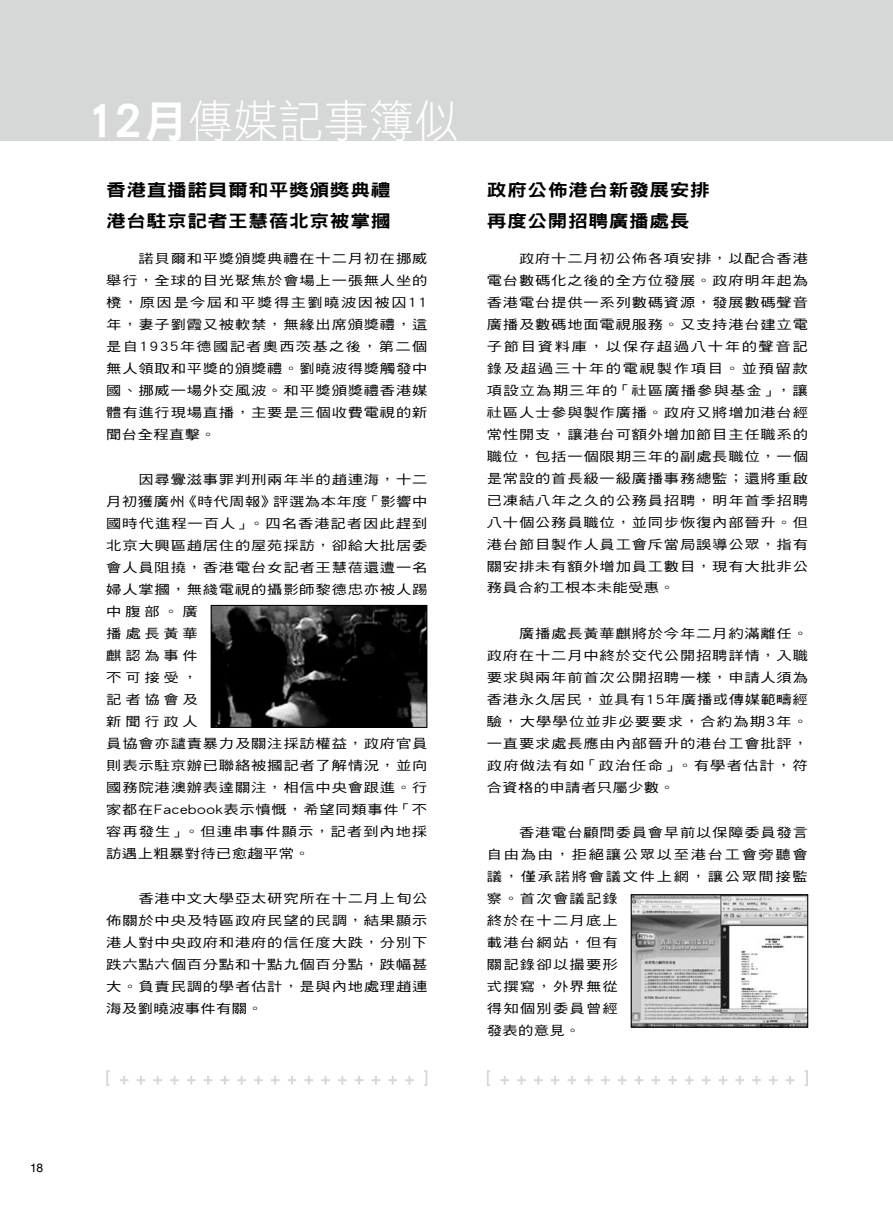
<style>
.page{position:relative;width:893px;height:1212px;background:#fff}
.page>*{position:absolute;margin:0;border:0;box-sizing:border-box;transform-origin:0 0}
.t1{font:45px "DF Hei HK W3";letter-spacing:.005em;color:#fff}
.t2{font:17.25px/31.2px "DF Hei HK W9";letter-spacing:.025em;color:#000;scale:1.15 1}
.t3{font:12.75px/22px "DF Hei HK W5";letter-spacing:.05em;color:#000;text-align:justify;scale:1.2 1}
.t4{font:12.75px/22px "DF Hei HK W5";letter-spacing:.08em;color:#000;scale:1.2 1}
.t5{font:12px "Helvetica";color:#000}
.s1{font-family:"DF Hei HK W9"}
</style>
<div class="page">
<div style="left:0;top:0;width:893px;height:140px;background:#d6d7d7"></div>
<img style="left:213px;top:607px;width:212px;height:119px">
<div style="left:211px;top:605px;width:216px;height:123px;border:1px solid #000"></div>
<svg style="left:120px;top:1076px;width:8px;height:8px"></svg>
<svg style="left:137px;top:1076px;width:8px;height:8px"></svg>
<svg style="left:153px;top:1076px;width:9px;height:8px"></svg>
<svg style="left:170px;top:1076px;width:9px;height:8px"></svg>
<svg style="left:187px;top:1076px;width:9px;height:8px"></svg>
<svg style="left:204px;top:1076px;width:8px;height:8px"></svg>
<svg style="left:221px;top:1076px;width:8px;height:8px"></svg>
<svg style="left:237px;top:1076px;width:9px;height:8px"></svg>
<svg style="left:254px;top:1076px;width:9px;height:8px"></svg>
<svg style="left:271px;top:1076px;width:9px;height:8px"></svg>
<svg style="left:288px;top:1076px;width:8px;height:8px"></svg>
<svg style="left:304px;top:1076px;width:9px;height:8px"></svg>
<svg style="left:321px;top:1076px;width:9px;height:8px"></svg>
<svg style="left:338px;top:1076px;width:9px;height:8px"></svg>
<svg style="left:355px;top:1076px;width:8px;height:8px"></svg>
<svg style="left:372px;top:1076px;width:8px;height:8px"></svg>
<svg style="left:388px;top:1076px;width:9px;height:8px"></svg>
<svg style="left:405px;top:1076px;width:9px;height:8px"></svg>
<svg style="left:106px;top:1070px;width:4px;height:16px"></svg>
<svg style="left:424px;top:1070px;width:3px;height:16px"></svg>
<svg style="left:500px;top:1076px;width:9px;height:8px"></svg>
<svg style="left:517px;top:1076px;width:9px;height:8px"></svg>
<svg style="left:534px;top:1076px;width:9px;height:8px"></svg>
<svg style="left:551px;top:1076px;width:8px;height:8px"></svg>
<svg style="left:568px;top:1076px;width:8px;height:8px"></svg>
<svg style="left:584px;top:1076px;width:9px;height:8px"></svg>
<svg style="left:601px;top:1076px;width:9px;height:8px"></svg>
<svg style="left:618px;top:1076px;width:9px;height:8px"></svg>
<svg style="left:635px;top:1076px;width:8px;height:8px"></svg>
<svg style="left:651px;top:1076px;width:9px;height:8px"></svg>
<svg style="left:668px;top:1076px;width:9px;height:8px"></svg>
<svg style="left:685px;top:1076px;width:9px;height:8px"></svg>
<svg style="left:702px;top:1076px;width:8px;height:8px"></svg>
<svg style="left:719px;top:1076px;width:8px;height:8px"></svg>
<svg style="left:735px;top:1076px;width:9px;height:8px"></svg>
<svg style="left:752px;top:1076px;width:9px;height:8px"></svg>
<svg style="left:769px;top:1076px;width:9px;height:8px"></svg>
<svg style="left:786px;top:1076px;width:8px;height:8px"></svg>
<svg style="left:487px;top:1070px;width:3px;height:16px"></svg>
<svg style="left:805px;top:1070px;width:3px;height:16px"></svg>
<img style="left:633px;top:896px;width:173px;height:130px">
<div style="left:631px;top:894px;width:177px;height:134px;border:1px solid #000"></div>
<p class="t5" style="left:30px;top:1161px;width:14px">18</p>
<h1 class="t1" style="left:85px;top:96px;width:376px"><span class="s1">12月</span>傳媒記事簿似</h1>
<h2 class="t2" style="left:106px;top:173px;width:249px">香港直播諾貝爾和平獎頒獎典禮港台駐京記者王慧蓓北京被掌摑</h2>
<p class="t3" style="left:106px;top:247px;width:269px">　　諾貝爾和平獎頒獎典禮在十二月初在挪威舉行，全球的目光聚焦於會場上一張無人坐的櫈，原因是今屆和平獎得主劉曉波因被囚11年，妻子劉霞又被軟禁，無緣出席頒獎禮，這是自1935年德國記者奧西茨基之後，第二個無人領取和平獎的頒獎禮。劉曉波得獎觸發中國、挪威一場外交風波。和平獎頒獎禮香港媒體有進行現場直播，主要是三個收費電視的新聞台全程直擊。</p>
<p class="t3" style="left:106px;top:468px;width:269px;text-align:left">　　因尋釁滋事罪判刑兩年半的趙連海，十二月初獲廣州《時代周報》評選為本年度「影響中國時代進程一百人」。四名香港記者因此趕到北京大興區趙居住的屋苑採訪，卻給大批居委會人員阻撓，香港電台女記者王慧蓓還遭一名婦人掌摑，無綫電視的攝影師黎德忠亦被人踢中腹部。廣<br>播處長黃華<br>麒認為事件<br>不可接受，<br>記者協會及<br>新聞行政人<br>員協會亦譴責暴力及關注採訪權益，政府官員則表示駐京辦已聯絡被摑記者了解情況，並向國務院港澳辦表達關注，相信中央會跟進。行家都在Facebook表示憤慨，希望同類事件「不容再發生」。但連串事件顯示，記者到內地採訪遇上粗暴對待已愈趨平常。</p>
<p class="t3" style="left:106px;top:887px;width:269px">　　香港中文大學亞太研究所在十二月上旬公佈關於中央及特區政府民望的民調，結果顯示港人對中央政府和港府的信任度大跌，分別下跌六點六個百分點和十點九個百分點，跌幅甚大。負責民調的學者估計，是與內地處理趙連海及劉曉波事件有關。</p>
<h2 class="t2" style="left:487px;top:173px;width:196px">政府公佈港台新發展安排再度公開招聘廣播處長</h2>
<p class="t3" style="left:487px;top:247px;width:269px">　　政府十二月初公佈各項安排，以配合香港電台數碼化之後的全方位發展。政府明年起為香港電台提供一系列數碼資源，發展數碼聲音廣播及數碼地面電視服務。又支持港台建立電子節目資料庫，以保存超過八十年的聲音記錄及超過三十年的電視製作項目。並預留款項設立為期三年的「社區廣播參與基金」，讓社區人士參與製作廣播。政府又將增加港台經常性開支，讓港台可額外增加節目主任職系的職位，包括一個限期三年的副處長職位，一個是常設的首長級一級廣播事務總監；還將重啟已凍結八年之久的公務員招聘，明年首季招聘八十個公務員職位，並同步恢復內部晉升。但港台節目製作人員工會斥當局誤導公眾，指有關安排未有額外增加員工數目，現有大批非公務員合約工根本未能受惠。</p>
<p class="t3" style="left:487px;top:622px;width:269px">　　廣播處長黃華麒將於今年二月約滿離任。政府在十二月中終於交代公開招聘詳情，入職要求與兩年前首次公開招聘一樣，申請人須為香港永久居民，並具有15年廣播或傳媒範疇經驗，大學學位並非必要要求，合約為期3年。一直要求處長應由內部晉升的港台工會批評，政府做法有如「政治任命」。有學者估計，符合資格的申請者只屬少數。</p>
<p class="t4" style="left:487px;top:821px;width:269px">　　香港電台顧問委員會早前以保障委員發言自由為由，拒絕讓公眾以至港台工會旁聽會議，僅承諾將會議文件上網，讓公眾間接監察。首次會議記錄<br>終於在十二月底上<br>載港台網站，但有<br>關記錄卻以撮要形<br>式撰寫，外界無從<br>得知個別委員曾經<br>發表的意見。</p>
</div>
